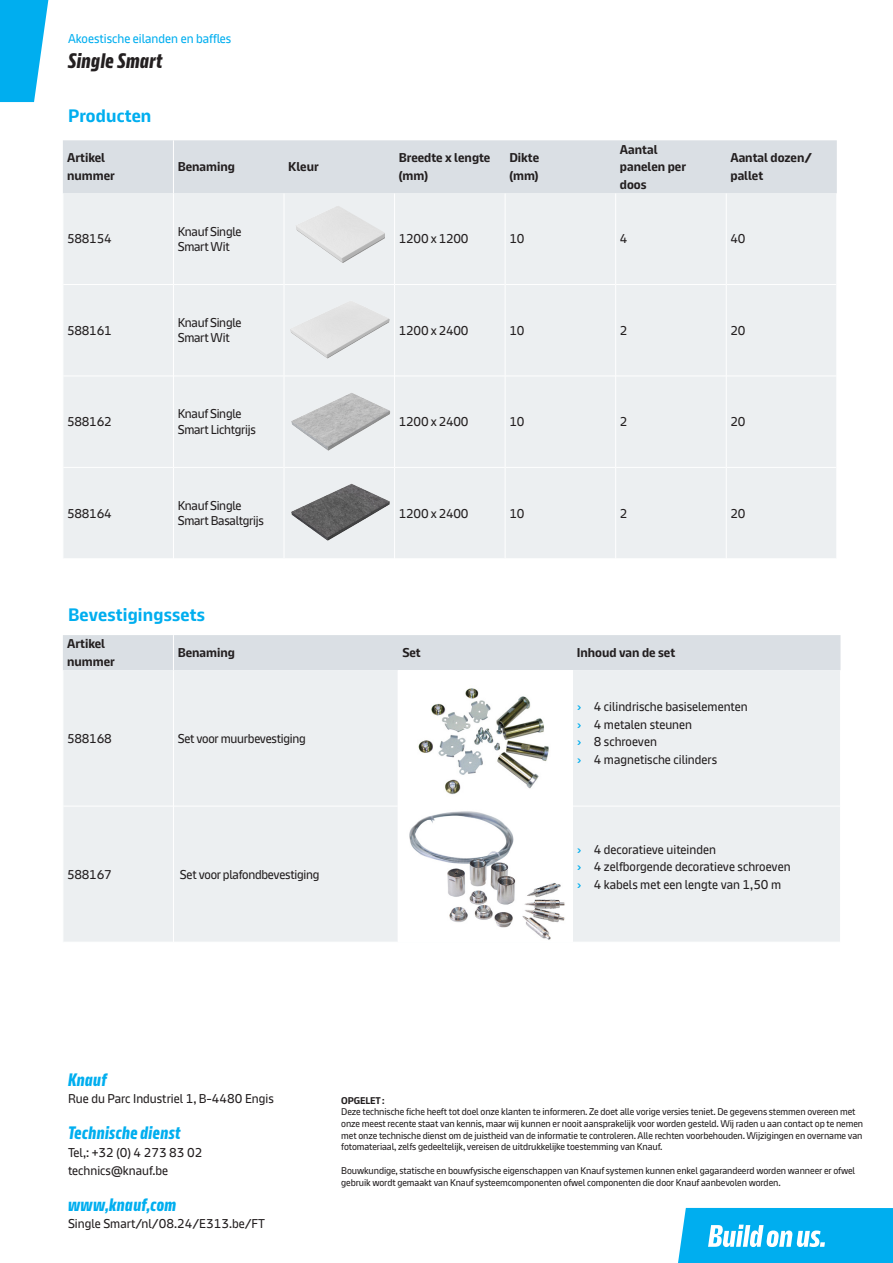
<style>
.page{position:relative;width:893px;height:1263px;background:#fff}
.page>*{position:absolute;margin:0;border:0;box-sizing:border-box;transform-origin:0 0}
.t1{font:700 21px "Knauf Head";letter-spacing:.025em;color:#231f20}
.t2{font:700 18px "Knauf Head";letter-spacing:.025em;color:#00aeef}
.t3{font:700 18px "Knauf";letter-spacing:.01em;color:#00aeef}
.t4{font:12.75px/17.9px "Knauf";color:#231f20}
.t5{font:12.75px/15.3px "Knauf";letter-spacing:-.02em;color:#231f20}
.t6{font:700 12.75px/17.9px "Knauf";color:#231f20}
.t7{font:12.75px "Knauf";color:#00aeef}
.t8{font:9.75px/11.7px "Knauf";letter-spacing:-.01em;color:#231f20}
.t9{font:700 9.75px "Knauf";letter-spacing:-.01em;color:#231f20}
.s1{color:#00aeef}
</style>
<div class="page">
<svg style="left:0;top:0;width:49px;height:102px"></svg>
<div style="left:63px;top:140px;width:774px;height:53px;background:#dadfe4"></div>
<div style="left:64px;top:193px;width:772px;height:365px;background:#eceff1"></div>
<hr style="left:173px;top:140px;width:1px;height:53px;background:#fff">
<hr style="left:505px;top:193px;width:1px;height:91px;background:#fff">
<hr style="left:615px;top:193px;width:1px;height:91px;background:#fff">
<hr style="left:726px;top:193px;width:1px;height:91px;background:#fff">
<hr style="left:63px;top:284px;width:110px;height:1px;background:#fff">
<hr style="left:395px;top:284px;width:110px;height:1px;background:#fff">
<hr style="left:505px;top:284px;width:110px;height:1px;background:#fff">
<hr style="left:505px;top:284px;width:1px;height:92px;background:#fff">
<hr style="left:616px;top:284px;width:110px;height:1px;background:#fff">
<hr style="left:615px;top:284px;width:1px;height:92px;background:#fff">
<hr style="left:727px;top:284px;width:109px;height:1px;background:#fff">
<hr style="left:726px;top:284px;width:1px;height:92px;background:#fff">
<hr style="left:63px;top:376px;width:110px;height:1px;background:#fff">
<hr style="left:395px;top:376px;width:110px;height:1px;background:#fff">
<hr style="left:505px;top:376px;width:110px;height:1px;background:#fff">
<hr style="left:505px;top:376px;width:1px;height:91px;background:#fff">
<hr style="left:616px;top:376px;width:110px;height:1px;background:#fff">
<hr style="left:615px;top:376px;width:1px;height:91px;background:#fff">
<hr style="left:727px;top:376px;width:109px;height:1px;background:#fff">
<hr style="left:726px;top:376px;width:1px;height:91px;background:#fff">
<hr style="left:63px;top:467px;width:110px;height:1px;background:#fff">
<hr style="left:395px;top:467px;width:110px;height:1px;background:#fff">
<hr style="left:505px;top:467px;width:110px;height:1px;background:#fff">
<hr style="left:505px;top:467px;width:1px;height:92px;background:#fff">
<hr style="left:616px;top:467px;width:110px;height:1px;background:#fff">
<hr style="left:615px;top:467px;width:1px;height:92px;background:#fff">
<hr style="left:727px;top:467px;width:109px;height:1px;background:#fff">
<hr style="left:726px;top:467px;width:1px;height:92px;background:#fff">
<hr style="left:173px;top:193px;width:1px;height:91px;background:#fff">
<hr style="left:284px;top:193px;width:1px;height:91px;background:#fff">
<hr style="left:394px;top:193px;width:1px;height:91px;background:#fff">
<hr style="left:174px;top:284px;width:110px;height:1px;background:#fff">
<hr style="left:173px;top:284px;width:1px;height:92px;background:#fff">
<hr style="left:284px;top:284px;width:110px;height:1px;background:#fff">
<hr style="left:284px;top:284px;width:1px;height:92px;background:#fff">
<hr style="left:394px;top:284px;width:1px;height:92px;background:#fff">
<hr style="left:174px;top:376px;width:110px;height:1px;background:#fff">
<hr style="left:173px;top:376px;width:1px;height:91px;background:#fff">
<hr style="left:284px;top:376px;width:110px;height:1px;background:#fff">
<hr style="left:284px;top:376px;width:1px;height:91px;background:#fff">
<hr style="left:394px;top:376px;width:1px;height:91px;background:#fff">
<hr style="left:174px;top:467px;width:110px;height:1px;background:#fff">
<hr style="left:173px;top:467px;width:1px;height:92px;background:#fff">
<hr style="left:284px;top:467px;width:110px;height:1px;background:#fff">
<hr style="left:284px;top:467px;width:1px;height:92px;background:#fff">
<hr style="left:394px;top:467px;width:1px;height:92px;background:#fff">
<img style="left:285px;top:297px;width:109px;height:67px">
<img style="left:285px;top:388px;width:109px;height:67px">
<img style="left:285px;top:479px;width:109px;height:68px">
<img style="left:294px;top:185px;width:134px;height:85px">
<div style="left:385px;top:232px;width:8px;height:9px;background:#eceff1"></div>
<div style="left:63px;top:635px;width:777px;height:35px;background:#dadfe4"></div>
<div style="left:64px;top:670px;width:776px;height:272px;background:#eceff1"></div>
<hr style="left:173px;top:635px;width:1px;height:35px;background:#fff">
<hr style="left:63px;top:806px;width:110px;height:1px;background:#fff">
<hr style="left:573px;top:806px;width:267px;height:1px;background:#fff">
<hr style="left:173px;top:670px;width:1px;height:136px;background:#fff">
<hr style="left:572px;top:670px;width:1px;height:136px;background:#fff">
<hr style="left:174px;top:806px;width:224px;height:1px;background:#fff">
<hr style="left:173px;top:806px;width:1px;height:136px;background:#fff">
<hr style="left:572px;top:806px;width:1px;height:136px;background:#fff">
<img style="left:398px;top:670px;width:174px;height:272px">
<svg style="left:678px;top:1208px;width:215px;height:55px;background:#20b8f0"></svg>
<h3 class="t7" style="left:68px;top:31px;width:165px">Akoestische eilanden en baffles</h3>
<h1 class="t1" style="left:68px;top:50px;width:96px">Single Smart</h1>
<h2 class="t3" style="left:68px;top:105px;width:85px">Producten</h2>
<h3 class="t6" style="left:67px;top:149px;width:49px">Artikel nummer</h3>
<h3 class="t6" style="left:178px;top:158px;width:59px">Benaming</h3>
<h3 class="t6" style="left:288px;top:158px;width:32px">Kleur</h3>
<h3 class="t6" style="left:399px;top:149px;width:93px">Breedte x lengte (mm)</h3>
<h3 class="t6" style="left:509px;top:149px;width:31px">Dikte (mm)</h3>
<h3 class="t6" style="left:620px;top:140px;width:68px">Aantal panelen per doos</h3>
<h3 class="t6" style="left:730px;top:149px;width:83px">Aantal dozen/ pallet</h3>
<h3 class="t5" style="left:67px;top:231px;width:46px">588154</h3>
<h3 class="t5" style="left:178px;top:223px;width:65px">Knauf Single<br>Smart Wit</h3>
<h3 class="t5" style="left:399px;top:231px;width:71px">1200 x 1200</h3>
<h3 class="t5" style="left:509px;top:231px;width:17px">10</h3>
<h3 class="t5" style="left:620px;top:231px;width:9px">4</h3>
<h3 class="t5" style="left:730px;top:231px;width:17px">40</h3>
<h3 class="t5" style="left:67px;top:322px;width:46px">588161</h3>
<h3 class="t5" style="left:178px;top:315px;width:65px">Knauf Single<br>Smart Wit</h3>
<h3 class="t5" style="left:399px;top:322px;width:71px">1200 x 2400</h3>
<h3 class="t5" style="left:509px;top:322px;width:17px">10</h3>
<h3 class="t5" style="left:620px;top:322px;width:9px">2</h3>
<h3 class="t5" style="left:730px;top:322px;width:17px">20</h3>
<h3 class="t5" style="left:67px;top:414px;width:46px">588162</h3>
<h3 class="t5" style="left:178px;top:406px;width:80px">Knauf Single<br>Smart Lichtgrijs</h3>
<h3 class="t5" style="left:399px;top:414px;width:71px">1200 x 2400</h3>
<h3 class="t5" style="left:509px;top:414px;width:17px">10</h3>
<h3 class="t5" style="left:620px;top:414px;width:9px">2</h3>
<h3 class="t5" style="left:730px;top:414px;width:17px">20</h3>
<h3 class="t5" style="left:67px;top:505px;width:46px">588164</h3>
<h3 class="t5" style="left:178px;top:498px;width:88px">Knauf Single<br>Smart Basaltgrijs</h3>
<h3 class="t5" style="left:399px;top:505px;width:71px">1200 x 2400</h3>
<h3 class="t5" style="left:509px;top:505px;width:17px">10</h3>
<h3 class="t5" style="left:620px;top:505px;width:9px">2</h3>
<h3 class="t5" style="left:730px;top:505px;width:17px">20</h3>
<h2 class="t3" style="left:68px;top:605px;width:139px">Bevestigingssets</h2>
<h3 class="t6" style="left:67px;top:635px;width:49px">Artikel nummer</h3>
<h3 class="t6" style="left:178px;top:644px;width:59px">Benaming</h3>
<h3 class="t6" style="left:402px;top:644px;width:20px">Set</h3>
<h3 class="t6" style="left:577px;top:644px;width:100px">Inhoud van de set</h3>
<h3 class="t5" style="left:67px;top:730px;width:46px">588168</h3>
<h3 class="t5" style="left:178px;top:730px;width:130px">Set voor muurbevestiging</h3>
<h3 class="t5" style="left:67px;top:866px;width:46px">588167</h3>
<h3 class="t5" style="left:180px;top:866px;width:141px">Set voor plafondbevestiging</h3>
<h3 class="t4" style="left:577px;top:697px;width:173px"><span class="s1">›</span> 4 cilindrische basiselementen <span class="s1">›</span> 4 metalen steunen<br><span class="s1">›</span> 8 schroeven<br><span class="s1">›</span> 4 magnetische cilinders</h3>
<h3 class="t4" style="left:577px;top:840px;width:215px"><span class="s1">›</span> 4 decoratieve uiteinden<br><span class="s1">›</span> 4 zelfborgende decoratieve schroeven <span class="s1">›</span> 4 kabels met een lengte van 1,50 m</h3>
<h2 class="t2" style="left:68px;top:1070px;width:40px">Knauf</h2>
<h3 class="t4" style="left:68px;top:1090px;width:207px">Rue du Parc Industriel 1, B-4480 Engis</h3>
<h2 class="t2" style="left:68px;top:1123px;width:114px">Technische dienst</h2>
<h3 class="t4" style="left:68px;top:1143px;width:136px">Tel,: +32 (0) 4 273 83 02 technics@knauf.be</h3>
<h2 class="t2" style="left:68px;top:1195px;width:110px">www,knauf,com</h2>
<h3 class="t4" style="left:68px;top:1215px;width:199px">Single Smart/nl/08.24/E313.be/FT</h3>
<p class="t9" style="left:341px;top:1095px;width:45px">OPGELET :</p>
<p class="t8" style="left:341px;top:1106px;width:523px">Deze technische fiche heeft tot doel onze klanten te informeren. Ze doet alle vorige versies teniet. De gegevens stemmen overeen met onze meest recente staat van kennis, maar wij kunnen er nooit aansprakelijk voor worden gesteld. Wij raden u aan contact op te nemen met onze technische dienst om de juistheid van de informatie te controleren. Alle rechten voorbehouden. Wijzigingen en overname van fotomateriaal, zelfs gedeeltelijk, vereisen de uitdrukkelijke toestemming van Knauf.</p>
<p class="t8" style="left:341px;top:1164px;width:515px">Bouwkundige, statische en bouwfysische eigenschappen van Knauf systemen kunnen enkel gagarandeerd worden wanneer er ofwel gebruik wordt gemaakt van Knauf systeemcomponenten ofwel componenten die door Knauf aanbevolen worden.</p>
</div>
